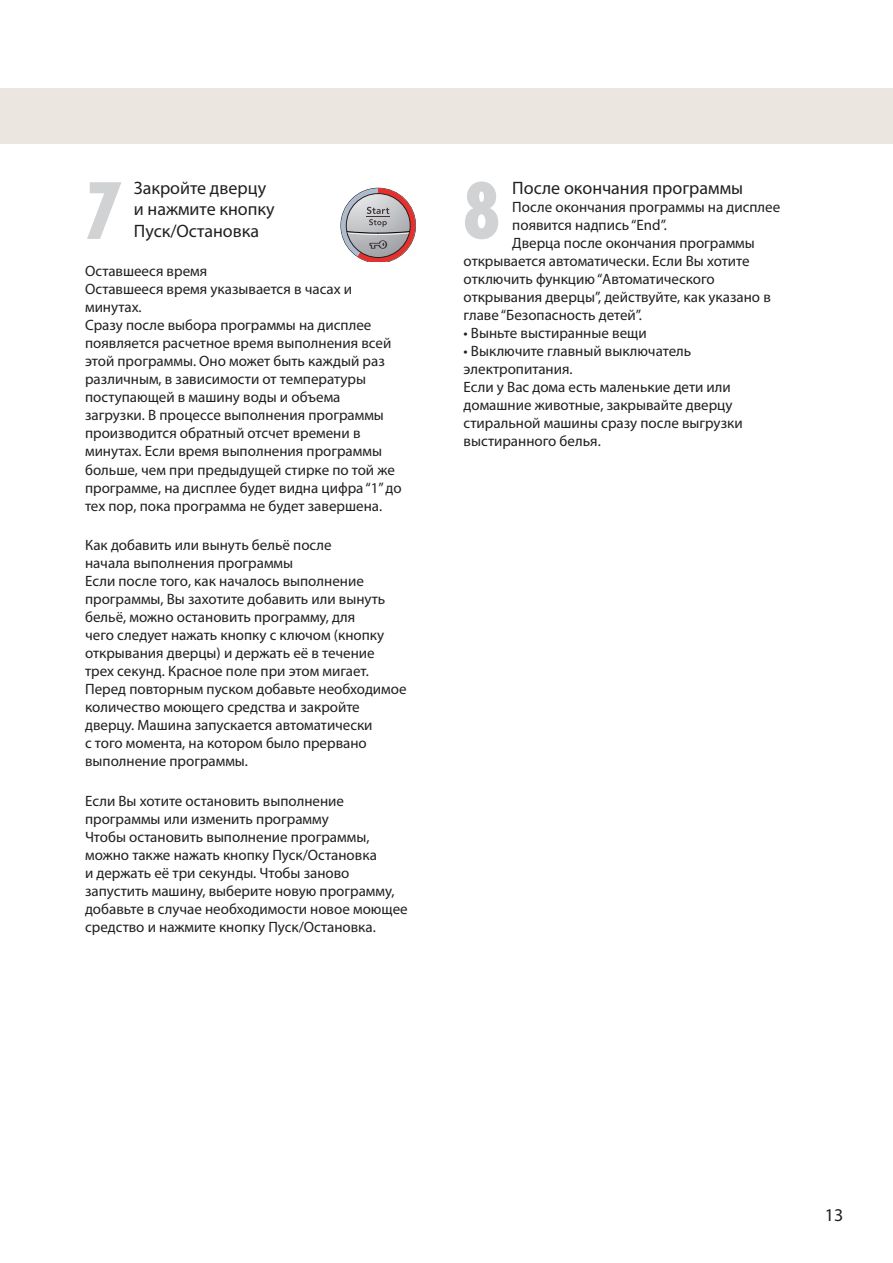
<style>
.page{position:relative;width:893px;height:1263px;background:#fff}
.page>*{position:absolute;margin:0;border:0;box-sizing:border-box;transform-origin:0 0}
.t1{font:700 condensed 73.2px "Futura";color:#d1d2d4}
.t2{font:700 condensed 72.3px "Futura";color:#d1d2d4}
.t3{font:700 18px/21.6px "Helvetica Linotype";color:#231f20}
.t4{font:18px "Helvetica Linotype";color:#231f20}
.t5{font:15px/18px "Helvetica Linotype";color:#231f20}
.t6{font:700 15px/18px "Helvetica Linotype";color:#231f20}
</style>
<div class="page">
<div style="left:0;top:88px;width:893px;height:56px;background:#ebe6df"></div>
<svg style="left:87px;top:182px;width:34px;height:57px"></svg>
<svg style="left:465px;top:181px;width:34px;height:59px"></svg>
<svg style="left:341px;top:188px;width:75px;height:74px"></svg>
<p class="t3" style="left:134px;top:177px;width:142px">Закройте дверцу и нажмите кнопку<br>Пуск/Остановка</p>
<p class="t6" style="left:85px;top:263px;width:124px">Оставшееся время</p>
<p class="t5" style="left:85px;top:281px;width:318px">Оставшееся время указывается в часах и минутах.<br>Сразу после выбора программы на дисплее появляется расчетное время выполнения всей этой программы. Оно может быть каждый раз различным, в зависимости от температуры поступающей в машину воды и объема загрузки. В процессе выполнения программы производится обратный отсчет времени в минутах. Если время выполнения программы больше, чем при предыдущей стирке по той же программе, на дисплее будет видна цифра “1” до тех пор, пока программа не будет завершена.</p>
<p class="t6" style="left:85px;top:536px;width:248px">Как добавить или вынуть бельё после начала выполнения программы</p>
<p class="t5" style="left:85px;top:572px;width:323px">Если после того, как началось выполнение программы, Вы захотите добавить или вынуть бельё, можно остановить программу, для<br>чего следует нажать кнопку с ключом (кнопку открывания дверцы) и держать её в течение трех секунд. Красное поле при этом мигает.<br>Перед повторным пуском добавьте необходимое количество моющего средства и закройте дверцу. Машина запускается автоматически<br>с того момента, на котором было прервано выполнение программы.</p>
<p class="t6" style="left:85px;top:792px;width:261px">Если Вы хотите остановить выполнение программы или изменить программу</p>
<p class="t5" style="left:85px;top:828px;width:324px">Чтобы остановить выполнение программы, можно также нажать кнопку Пуск/Остановка<br>и держать её три секунды. Чтобы заново запустить машину, выберите новую программу, добавьте в случае необходимости новое моющее средство и нажмите кнопку Пуск/Остановка.</p>
<p class="t3" style="left:512px;top:177px;width:232px">После окончания программы</p>
<p class="t5" style="left:512px;top:198px;width:269px">После окончания программы на дисплее</p>
<p class="t5" style="left:512px;top:216px;width:156px">появится надпись “End”.</p>
<p class="t5" style="left:512px;top:234px;width:244px">Дверца после окончания программы</p>
<p class="t5" style="left:464px;top:252px;width:288px">открывается автоматически. Если Вы хотите</p>
<p class="t5" style="left:464px;top:270px;width:253px">отключить функцию “Автоматического</p>
<p class="t5" style="left:464px;top:288px;width:309px">открывания дверцы”, действуйте, как указано в</p>
<p class="t5" style="left:464px;top:306px;width:180px">главе “Безопасность детей”.</p>
<p class="t5" style="left:464px;top:324px;width:185px">• Выньте выстиранные вещи</p>
<p class="t5" style="left:464px;top:342px;width:281px">• Выключите главный выключатель электропитания.<br>Если у Вас дома есть маленькие дети или домашние животные, закрывайте дверцу стиральной машины сразу после выгрузки выстиранного белья.</p>
<h1 class="t1" style="left:85px;top:166px;width:38px">7</h1>
<h2 class="t2" style="left:464px;top:166px;width:38px">8</h2>
<p class="t4" style="left:825px;top:1205px;width:20px">13</p>
</div>
